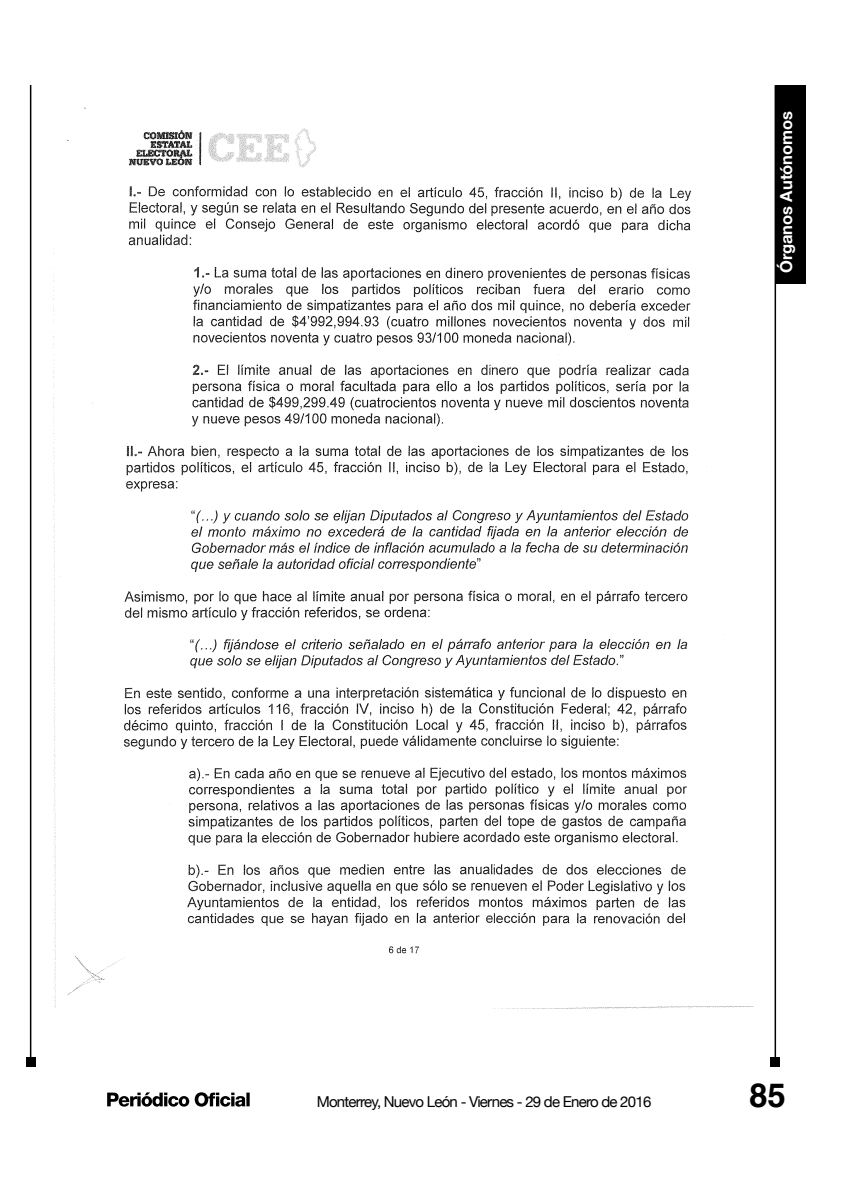
<style>
.page{position:relative;width:851px;height:1191px;background:#fff}
.page>*{position:absolute;margin:0;border:0;box-sizing:border-box;transform-origin:0 0}
.t1{font:700 33px "Helvetica";color:#000}
.t2{font:700 16.5px "Helvetica Neue";color:#fff}
.t3{font:15px "Helvetica Neue";letter-spacing:-.05em;color:#000}
</style>
<div class="page">
<hr style="left:30px;top:85px;width:1px;height:977px;background:#000">
<div style="left:26px;top:1057px;width:10px;height:10px;background:#000"></div>
<hr style="left:774px;top:85px;width:2px;height:977px;background:#000">
<div style="left:770px;top:1057px;width:10px;height:10px;background:#000"></div>
<div style="left:776px;top:85px;width:29px;height:198px;background:#000"></div>
<svg style="left:107px;top:1092px;width:143px;height:14px"></svg>
<img style="left:53px;top:107px;width:701px;height:902px">
<p class="t2" style="left:776px;top:273px;width:164px;rotate:-90deg">Órganos Autónomos</p>
<p class="t3" style="left:317px;top:1092px;width:336px">Monterrey, Nuevo León - Viernes - 29 de Enero de 2016</p>
<h1 class="t1" style="left:749px;top:1075px;width:38px">85</h1>
</div>
